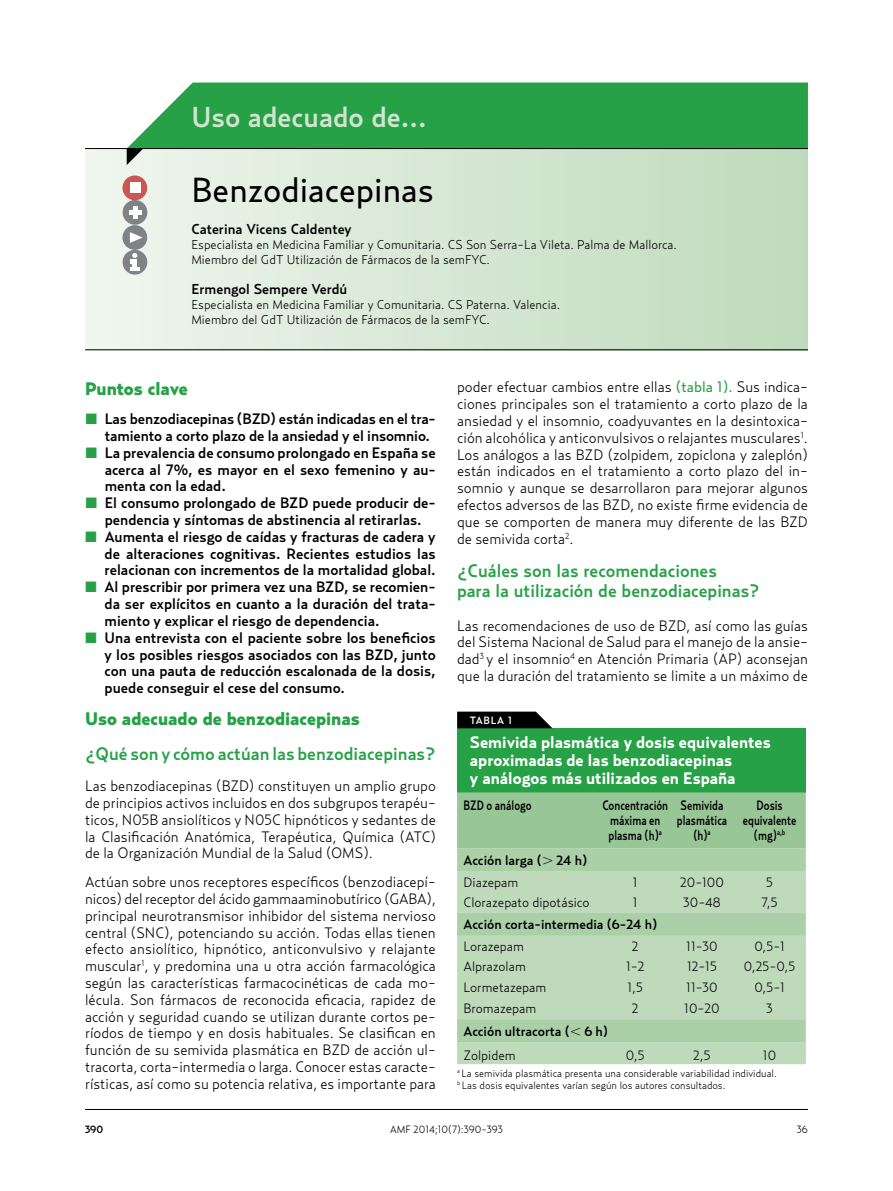
<style>
.page{position:relative;width:893px;height:1191px;background:#fff}
.page>*{position:absolute;margin:0;border:0;box-sizing:border-box;transform-origin:0 0}
.t1{font:34.5px "Relay";color:#000}
.t2{font:500 28.5px "Relay";color:#d2e4cf}
.t3{font:500 18px/19.8px "Relay";color:#26a146}
.t4{font:900 18px "Relay";color:#26a146}
.t5{font:700 16.5px/18px "Relay";color:#fff}
.t6{font:300 15px/16.8px "Relay";color:#000;text-align:justify}
.t7{font:500 15px/16.8px "Relay";color:#000}
.t8{font:500 14.25px "Relay";color:#000}
.t9{font:300 13.5px "Relay";color:#000}
.t10{font:500 13.5px/15px "Relay";color:#000;text-align:center;scale:.8 1}
.t11{font:500 13.5px/21.5px "Relay";color:#000}
.t12{font:300 12.75px/15px "Relay";color:#000}
.t13{font:300 10.5px/12px "Relay";color:#000}
.t14{font:500 10.5px "Relay";letter-spacing:.06em;color:#fff}
.t15{font:500 10.5px "Relay";color:#000}
.s1{font-weight:400;color:#26a146}
.s2{font-family:"Mathematical Pi One";font-weight:400}
.s3{font-weight:300}
</style>
<div class="page">
<hr style="left:85px;top:1109px;width:723px;height:1px;background:#000">
<div style="left:85px;top:149px;width:723px;height:201px;background:linear-gradient(to right,#f0f6ef,#bedabb)"></div>
<hr style="left:85px;top:349px;width:723px;height:1px;background:#000">
<div style="left:127px;top:83px;width:681px;height:65px;background:#26a146"></div>
<svg style="left:127px;top:149px;width:16px;height:16px"></svg>
<hr style="left:85px;top:148px;width:723px;height:1px;background:#000">
<div style="left:122px;top:225px;width:25px;height:25px;background:#808285;border-radius:50%"></div>
<svg style="left:130px;top:232px;width:13px;height:11px"></svg>
<div style="left:122px;top:175px;width:25px;height:25px;background:#cc5652;border-radius:50%"></div>
<div style="left:130px;top:182px;width:10px;height:11px;background:#fff"></div>
<div style="left:123px;top:200px;width:24px;height:25px;background:#808285;border-radius:50%"></div>
<div style="left:129px;top:210px;width:12px;height:5px;background:#fff"></div>
<hr style="left:133px;top:206px;width:4px;height:13px;background:#fff">
<div style="left:123px;top:250px;width:24px;height:25px;background:#808285;border-radius:50%"></div>
<svg style="left:130px;top:253px;width:10px;height:17px"></svg>
<hr style="left:133px;top:260px;width:4px;height:10px;background:#fff">
<div style="left:457px;top:728px;width:349px;height:64px;background:#26a146"></div>
<div style="left:457px;top:792px;width:349px;height:56px;background:#98c696"></div>
<div style="left:457px;top:848px;width:349px;height:23px;background:#abd0a8"></div>
<svg style="left:457px;top:871px;width:349px;height:193px;background:#b9d7b6"></svg>
<svg style="left:457px;top:711px;width:95px;height:17px;background:#1e1e1e"></svg>
<h2 class="t2" style="left:191px;top:100px;width:237px">Uso adecuado de...</h2>
<h1 class="t1" style="left:191px;top:170px;width:244px">Benzodiacepinas</h1>
<p class="t8" style="left:191px;top:221px;width:162px">Caterina Vicens Caldentey</p>
<p class="t12" style="left:191px;top:237px;width:487px">Especialista en Medicina Familiar y Comunitaria. CS Son Serra-La Vileta. Palma de Mallorca.<br>Miembro del GdT Utilización de Fármacos de la semFYC.</p>
<p class="t8" style="left:191px;top:281px;width:157px">Ermengol Sempere Verdú</p>
<p class="t12" style="left:191px;top:297px;width:370px">Especialista en Medicina Familiar y Comunitaria. CS Paterna. Valencia.<br>Miembro del GdT Utilización de Fármacos de la semFYC.</p>
<p class="t4" style="left:85px;top:378px;width:104px">Puntos clave</p>
<p class="t7" style="left:105px;top:410px;width:333px">Las benzodiacepinas (BZD) están indicadas en el tra&shy;tamiento a corto plazo de la ansiedad y el insomnio.<br>La prevalencia de consumo prolongado en España se acerca al 7%, es mayor en el sexo femenino y au&shy;menta con la edad.<br>El consumo prolongado de BZD puede producir de&shy;pendencia y síntomas de abstinencia al retirarlas.<br>Aumenta el riesgo de caídas y fracturas de cadera y de alteraciones cognitivas. Recientes estudios las relacionan con incrementos de la mortalidad global.<br>Al prescribir por primera vez una BZD, se recomien&shy;da ser explícitos en cuanto a la duración del trata&shy;miento y explicar el riesgo de dependencia.<br>Una entrevista con el paciente sobre los beneficios y los posibles riesgos asociados con las BZD, junto con una pauta de reducción escalonada de la dosis, puede conseguir el cese del consumo.</p>
<p class="t4" style="left:85px;top:708px;width:276px">Uso adecuado de benzodiacepinas</p>
<p class="t3" style="left:85px;top:743px;width:352px">¿Qué son y cómo actúan las benzodiacepinas?</p>
<p class="t6" style="left:85px;top:777px;width:352px">Las benzodiacepinas (BZD) constituyen un amplio grupo de principios activos incluidos en dos subgrupos terapéu&shy;ticos, N05B ansiolíticos y N05C hipnóticos y sedantes de la Clasificación Anatómica, Terapéutica, Química (ATC) de la Organización Mundial de la Salud (OMS).</p>
<p class="t6" style="left:85px;top:873px;width:352px">Actúan sobre unos receptores específicos (benzodiacepí&shy;nicos) del receptor del ácido gammaaminobutírico (GABA), principal neurotransmisor inhibidor del sistema nervioso central (SNC), potenciando su acción. Todas ellas tienen efecto ansiolítico, hipnótico, anticonvulsivo y relajante muscular<sup>1</sup>, y predomina una u otra acción farmacológica según las características farmacocinéticas de cada mo&shy;lécula. Son fármacos de reconocida eficacia, rapidez de acción y seguridad cuando se utilizan durante cortos pe&shy;ríodos de tiempo y en dosis habituales. Se clasifican en función de su semivida plasmática en BZD de acción ul&shy;tracorta, corta-intermedia o larga. Conocer estas caracte&shy;rísticas, así como su potencia relativa, es importante para</p>
<p class="t6" style="left:457px;top:378px;width:352px">poder efectuar cambios entre ellas <span class="s1">(tabla 1).</span> Sus indica&shy;ciones principales son el tratamiento a corto plazo de la ansiedad y el insomnio, coadyuvantes en la desintoxica&shy;ción alcohólica y anticonvulsivos o relajantes musculares<sup>1</sup>.<br>Los análogos a las BZD (zolpidem, zopiclona y zaleplón) están indicados en el tratamiento a corto plazo del in&shy;somnio y aunque se desarrollaron para mejorar algunos efectos adversos de las BZD, no existe firme evidencia de que se comporten de manera muy diferente de las BZD de semivida corta<sup>2</sup>.</p>
<p class="t3" style="left:457px;top:560px;width:304px">¿Cuáles son las recomendaciones<br>para la utilización de benzodiacepinas?</p>
<p class="t6" style="left:457px;top:616px;width:352px">Las recomendaciones de uso de BZD, así como las guías del Sistema Nacional de Salud para el manejo de la ansie&shy;dad<sup>3</sup> y el insomnio<sup>4</sup> en Atención Primaria (AP) aconsejan que la duración del tratamiento se limite a un máximo de</p>
<p class="t14" style="left:470px;top:714px;width:44px">TABLA 1</p>
<p class="t5" style="left:470px;top:733px;width:302px">Semivida plasmática y dosis equivalentes aproximadas de las benzodiacepinas<br>y análogos más utilizados en España</p>
<p class="t10" style="left:463px;top:797px;width:87px">BZD o análogo</p>
<p class="t10" style="left:602px;top:797px;width:84px">Concentración máxima en plasma (h)<sup>a</sup></p>
<p class="t10" style="left:677px;top:797px;width:64px">Semivida plasmática (h)<sup>a</sup></p>
<p class="t10" style="left:743px;top:797px;width:69px">Dosis equivalente (mg)<sup>a,b</sup></p>
<p class="t11" style="left:463px;top:849px;width:125px">Acción larga (<span class="s2">.</span> 24 h)<br><span class="s3">Diazepam</span></p>
<p class="t9" style="left:633px;top:874px;width:6px">1</p>
<p class="t9" style="left:680px;top:874px;width:45px">20-100</p>
<p class="t9" style="left:766px;top:874px;width:8px">5</p>
<p class="t9" style="left:463px;top:894px;width:128px">Clorazepato dipotásico</p>
<p class="t9" style="left:633px;top:894px;width:6px">1</p>
<p class="t9" style="left:683px;top:894px;width:39px">30-48</p>
<p class="t9" style="left:762px;top:894px;width:18px">7,5</p>
<p class="t11" style="left:463px;top:913px;width:195px">Acción corta-intermedia (6-24 h)</p>
<p class="t9" style="left:463px;top:938px;width:62px">Lorazepam</p>
<p class="t9" style="left:632px;top:938px;width:8px">2</p>
<p class="t9" style="left:686px;top:938px;width:33px">11-30</p>
<p class="t9" style="left:754px;top:938px;width:32px">0,5-1</p>
<p class="t9" style="left:463px;top:958px;width:64px">Alprazolam</p>
<p class="t9" style="left:626px;top:958px;width:20px">1-2</p>
<p class="t9" style="left:687px;top:958px;width:31px">12-15</p>
<p class="t9" style="left:744px;top:958px;width:53px">0,25-0,5</p>
<p class="t9" style="left:463px;top:979px;width:84px">Lormetazepam</p>
<p class="t9" style="left:627px;top:979px;width:17px">1,5</p>
<p class="t9" style="left:686px;top:979px;width:33px">11-30</p>
<p class="t9" style="left:754px;top:979px;width:32px">0,5-1</p>
<p class="t9" style="left:463px;top:1000px;width:74px">Bromazepam</p>
<p class="t9" style="left:632px;top:1000px;width:8px">2</p>
<p class="t9" style="left:684px;top:1000px;width:37px">10-20</p>
<p class="t9" style="left:766px;top:1000px;width:8px">3</p>
<p class="t11" style="left:463px;top:1019px;width:146px;line-height:23.5px">Acción ultracorta (<span class="s2">,</span> 6 h)<br><span class="s3">Zolpidem</span></p>
<p class="t9" style="left:626px;top:1047px;width:21px">0,5</p>
<p class="t9" style="left:693px;top:1047px;width:19px">2,5</p>
<p class="t9" style="left:763px;top:1047px;width:15px">10</p>
<p class="t13" style="left:457px;top:1067px;width:321px"><sup>a</sup> La semivida plasmática presenta una considerable variabilidad individual. <sup>b</sup> Las dosis equivalentes varían según los autores consultados.</p>
<p class="t15" style="left:85px;top:1123px;width:20px">390</p>
<p class="t13" style="left:390px;top:1123px;width:114px">AMF 2014;10(7):390-393</p>
<p class="t13" style="left:797px;top:1123px;width:13px">36</p>
</div>
